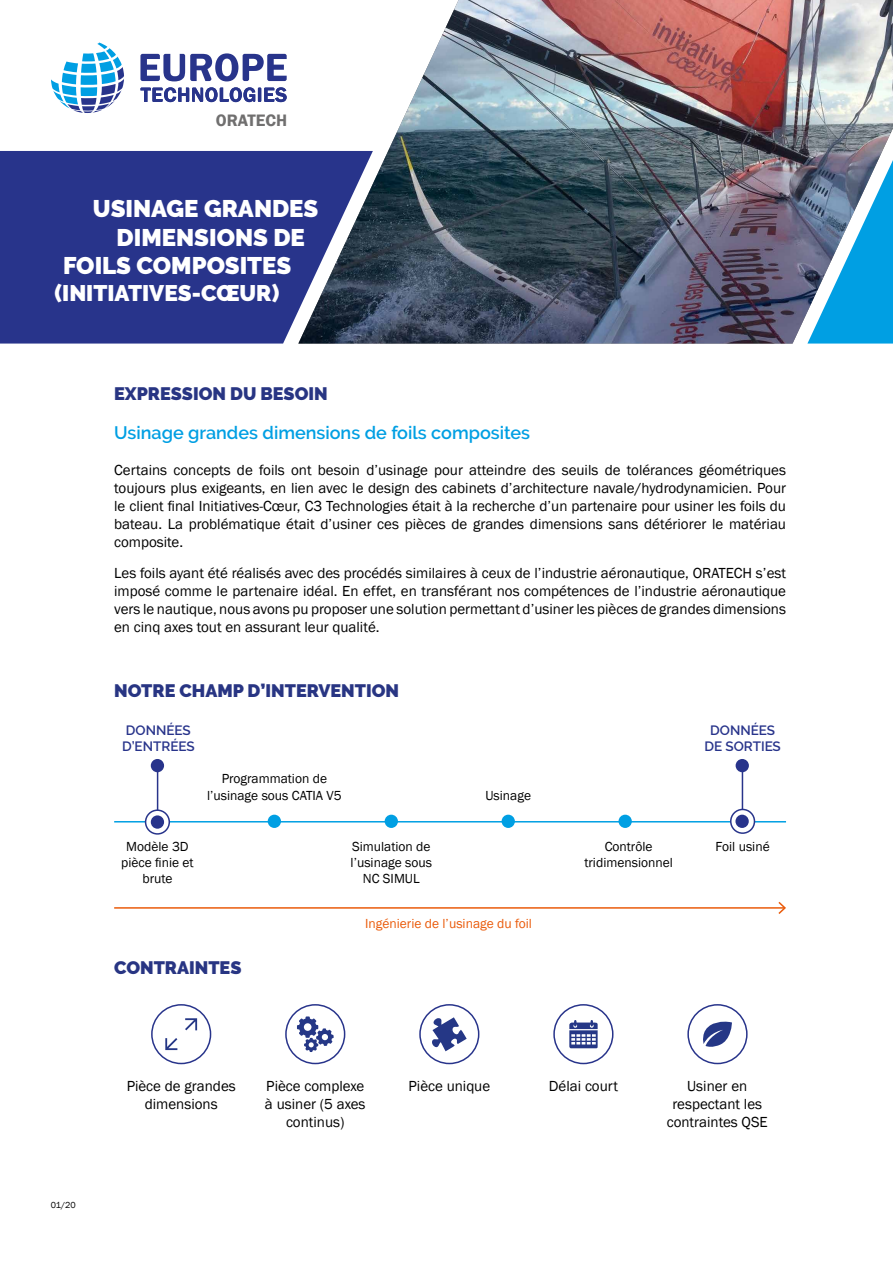
<style>
.page{position:relative;width:893px;height:1263px;background:#fff}
.page>*{position:absolute;margin:0;border:0;box-sizing:border-box;transform-origin:0 0}
.t1{font:900 24px "Raleway";color:#fff}
.t2{font:900 22.5px "Raleway";color:#fff}
.t3{font:900 18px "Raleway";color:#283583}
.t4{font:600 18px "Raleway";color:#009fe3}
.t5{font:600 17.1px "Franklin Gothic";color:#706f6f}
.t6{font:15px/18px "Franklin Gothic";color:#000;text-align:center}
.t7{font:13.5px/16.2px "Franklin Gothic";color:#000;text-align:center}
.t8{font:600 13.5px/16.2px "Raleway";color:#28348b}
.t9{font:13.5px "Franklin Gothic";color:#ea5b0b}
.t10{font:9px "Franklin Gothic";color:#000}
</style>
<div class="page">
<div style="left:0;top:151px;width:298px;height:193px;background:#28348b"></div>
<img style="left:298px;top:0;width:595px;height:344px">
<svg style="left:51px;top:43px;width:73px;height:70px"></svg>
<svg style="left:140px;top:53px;width:147px;height:28px"></svg>
<svg style="left:264px;top:87px;width:23px;height:15px"></svg>
<hr style="left:258px;top:88px;width:3px;height:14px;background:#28348b">
<svg style="left:140px;top:87px;width:115px;height:15px"></svg>
<div style="left:151px;top:1004px;width:60px;height:60px;border:2px solid #28348b;border-radius:50%"></div>
<svg style="left:185px;top:1018px;width:12px;height:12px"></svg>
<svg style="left:165px;top:1038px;width:12px;height:12px"></svg>
<div style="left:285px;top:1004px;width:60px;height:60px;border:2px solid #28348b;border-radius:50%"></div>
<svg style="left:297px;top:1016px;width:37px;height:36px"></svg>
<div style="left:419px;top:1004px;width:60px;height:60px;border:2px solid #28348b;border-radius:50%"></div>
<svg style="left:432px;top:1017px;width:35px;height:34px"></svg>
<div style="left:553px;top:1004px;width:60px;height:60px;border:2px solid #28348b;border-radius:50%"></div>
<svg style="left:569px;top:1020px;width:29px;height:28px"></svg>
<div style="left:687px;top:1004px;width:61px;height:60px;border:2px solid #28348b;border-radius:50%"></div>
<svg style="left:703px;top:1022px;width:29px;height:25px"></svg>
<hr style="left:114px;top:821px;width:672px;height:1px;background:#009fe3">
<hr style="left:157px;top:767px;width:1px;height:55px;background:#28348b">
<svg style="left:146px;top:810px;width:23px;height:24px"></svg>
<div style="left:145px;top:809px;width:25px;height:26px;border:2px solid #28348b;border-radius:50%"></div>
<div style="left:151px;top:815px;width:13px;height:14px;background:#28348b;border-radius:50%"></div>
<div style="left:151px;top:759px;width:13px;height:13px;background:#28348b;border-radius:50%"></div>
<hr style="left:742px;top:767px;width:1px;height:54px;background:#28348b">
<svg style="left:731px;top:809px;width:23px;height:24px"></svg>
<div style="left:730px;top:809px;width:25px;height:25px;border:2px solid #28348b;border-radius:50%"></div>
<div style="left:735px;top:815px;width:14px;height:13px;background:#28348b;border-radius:50%"></div>
<div style="left:268px;top:815px;width:13px;height:13px;background:#009fe3;border-radius:50%"></div>
<div style="left:385px;top:815px;width:13px;height:13px;background:#009fe3;border-radius:50%"></div>
<div style="left:502px;top:815px;width:13px;height:13px;background:#009fe3;border-radius:50%"></div>
<div style="left:618px;top:815px;width:14px;height:13px;background:#009fe3;border-radius:50%"></div>
<div style="left:736px;top:759px;width:13px;height:13px;background:#28348b;border-radius:50%"></div>
<hr style="left:114px;top:907px;width:671px;height:2px;background:#ea5b0b">
<svg style="left:777px;top:901px;width:9px;height:13px"></svg>
<p class="t5" style="left:216px;top:110px;width:73px">ORATECH</p>
<h1 class="t1" style="left:93px;top:194px;width:227px">USINAGE GRANDES</h1>
<h1 class="t1" style="left:117px;top:223px;width:190px">DIMENSIONS DE</h1>
<h1 class="t1" style="left:63px;top:252px;width:230px">FOILS COMPOSITES</h1>
<h2 class="t2" style="left:55px;top:280px;width:226px">(INITIATIVES-CŒUR)</h2>
<p class="t3" style="left:114px;top:383px;width:215px">EXPRESSION DU BESOIN</p>
<p class="t4" style="left:114px;top:423px;width:418px">Usinage grandes dimensions de foils composites</p>
<p class="t6" style="left:114px;top:462px;width:673px;text-align:justify">Certains concepts de foils ont besoin d’usinage pour atteindre des seuils de tolérances géométriques toujours plus exigeants, en lien avec le design des cabinets d’architecture navale/hydrodynamicien. Pour le client final Initiatives-Cœur, C3 Technologies était à la recherche d’un partenaire pour usiner les foils du bateau. La problématique était d’usiner ces pièces de grandes dimensions sans détériorer le matériau composite.</p>
<p class="t6" style="left:114px;top:564px;width:673px;text-align:justify">Les foils ayant été réalisés avec des procédés similaires à ceux de l’industrie aéronautique, ORATECH s’est imposé comme le partenaire idéal. En effet, en transférant nos compétences de l’industrie aéronautique vers le nautique, nous avons pu proposer une solution permettant d’usiner les pièces de grandes dimensions en cinq axes tout en assurant leur qualité.</p>
<p class="t3" style="left:114px;top:680px;width:286px">NOTRE CHAMP D’INTERVENTION</p>
<p class="t8" style="left:122px;top:722px;width:74px">DONNÉES<br>D’ENTRÉES</p>
<p class="t8" style="left:704px;top:722px;width:78px;text-align:center">DONNÉES<br>DE SORTIES</p>
<p class="t7" style="left:207px;top:771px;width:136px">Programmation de l’usinage sous CATIA V5</p>
<p class="t7" style="left:485px;top:787px;width:47px">Usinage</p>
<p class="t7" style="left:121px;top:838px;width:74px">Modèle 3D pièce finie et brute</p>
<p class="t3" style="left:114px;top:957px;width:129px">CONTRAINTES</p>
<p class="t7" style="left:351px;top:838px;width:83px">Simulation de l’usinage sous<br>NC SIMUL</p>
<p class="t9" style="left:365px;top:915px;width:168px">Ingénierie de l’usinage du foil</p>
<p class="t7" style="left:584px;top:838px;width:90px">Contrôle tridimensionnel</p>
<p class="t7" style="left:715px;top:838px;width:56px">Foil usiné</p>
<p class="t10" style="left:51px;top:1199px;width:26px">01/20</p>
<p class="t6" style="left:127px;top:1077px;width:111px">Pièce de grandes dimensions</p>
<p class="t6" style="left:265px;top:1077px;width:102px">Pièce complexe à usiner (5 axes continus)</p>
<p class="t6" style="left:408px;top:1077px;width:83px">Pièce unique</p>
<p class="t6" style="left:549px;top:1077px;width:71px">Délai court</p>
<p class="t6" style="left:667px;top:1077px;width:103px">Usiner en respectant les contraintes QSE</p>
</div>
